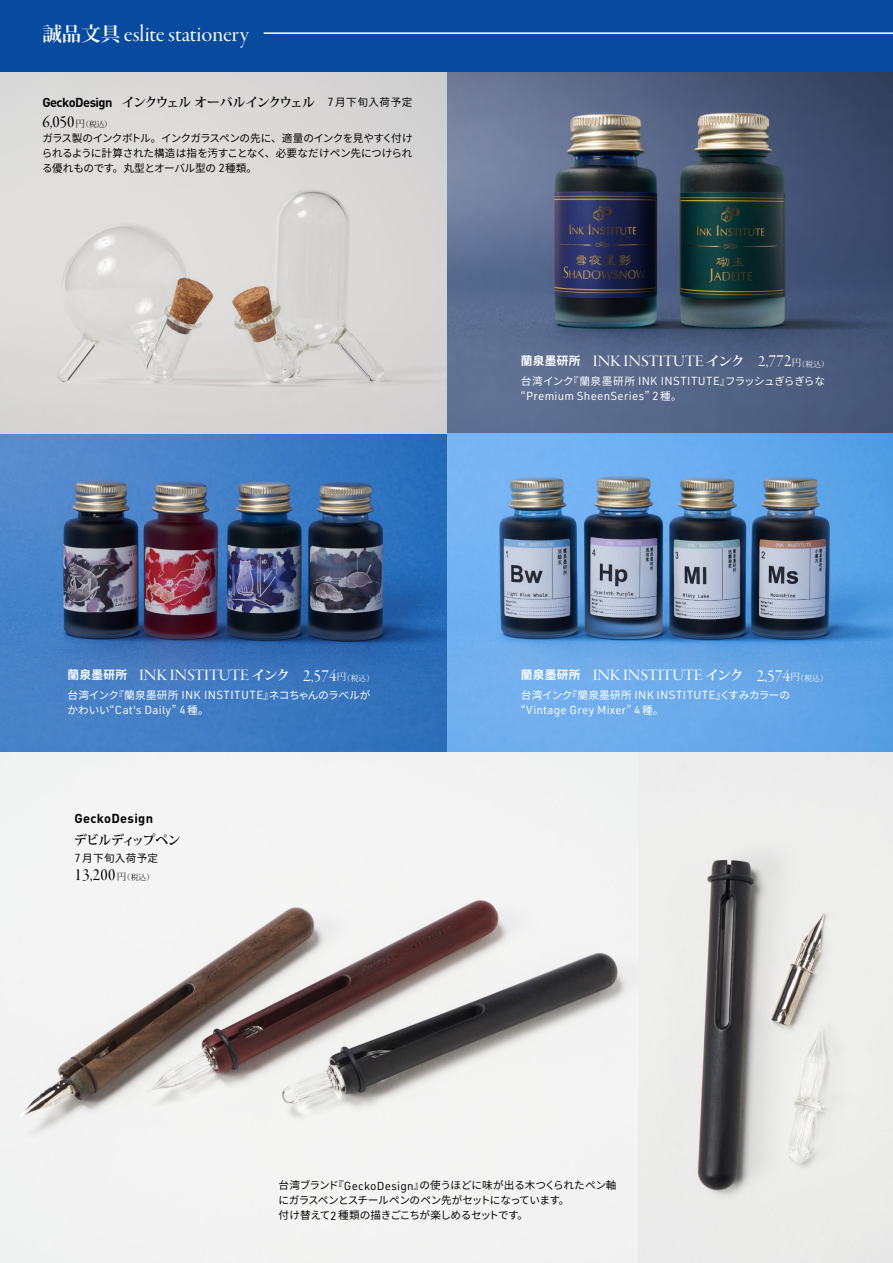
<style>
.page{position:relative;width:893px;height:1263px;background:#084a9e}
.page>*{position:absolute;margin:0;border:0;box-sizing:border-box;transform-origin:0 0}
.t1{font:24.3px "Garamond Premr Pro Disp";color:#fff}
.t2{font:18px "Garamond Premr Pro Disp";letter-spacing:.02em;color:#000}
.t3{font:16.35px "Garamond Premr Pro Disp";letter-spacing:-.01em;color:#fff;scale:1.07 1}
.t4{font:700 13.2px "Koz Min Pr 6 N";letter-spacing:-.055em;color:#000}
.t5{font:700 12.9px "DIN";letter-spacing:.025em;color:#000}
.t6{font:700 12.75px "Koz Min Pr 6 N";letter-spacing:-.1em;color:#050505}
.t7{font:11.55px "URWDIN";letter-spacing:.025em;color:#fff}
.t8{font:10.65px/14.9px "Source Han Sans JP";letter-spacing:-.025em;color:#050505}
.t9{font:10.65px "Source Han Sans JP";letter-spacing:-.015em;color:#fff}
.t10{font:10.65px "Source Han Sans JP";letter-spacing:.025em;color:#050505}
.s1{font-family:"Koz Min Pr 6 N";font-weight:700;font-size:19.5px}
.s2{font-family:"DIN";font-size:12.9px}
.s3{font-family:"URWDIN";font-weight:400;font-size:11.55px}
.s4{font-family:"Source Han Sans JP";font-weight:400;font-size:10.65px}
.s5{font-family:"Koz Min Pr 6 N";font-size:9.6px;color:#1f1e1d}
.s6{font-family:"Koz Min Pr 6 N";font-size:7.65px;color:#1f1e1d}
.s7{font-family:"URWDIN";font-size:11.55px}
.s8{font-family:"Source Han Sans JP";font-weight:700;font-size:11.7px}
.s9{font-family:"Koz Min Pr 6 N";font-weight:700;font-size:13.2px}
.s10{font-size:18px}
.s11{font-family:"Koz Min Pr 6 N";font-size:9.6px}
.s12{font-family:"Koz Min Pr 6 N";font-size:7.65px}
.s13{font-family:"Source Han Sans JP";font-size:10.65px}
</style>
<div class="page">
<img style="left:0;top:72px;width:893px;height:1191px">
<hr style="left:264px;top:32px;width:629px;height:2px;background:#fff">
<h1 class="t1" style="left:43px;top:20px;width:208px"><span class="s1">誠品文具</span> eslite stationery</h1>
<p class="t6" style="left:42px;top:95px;width:372px"><span class="s2">GeckoDesign</span> インクウェルオーバルインクウェル <span class="s3">7</span> <span class="s4">月下旬入荷予定</span></p>
<h2 class="t2" style="left:43px;top:112px;width:71px">6,050<span class="s5">円</span><span class="s6">（税込）</span></h2>
<p class="t8" style="left:42px;top:131px;width:372px;text-align:justify">ガラス製のインクボトル。インクガラスペンの先に、適量のインクを見やすく付けられるように計算された構造は指を汚すことなく、必要なだけペン先につけられる優れものです。丸型とオーバル型の <span class="s7">2</span>種類。</p>
<h3 class="t3" style="left:68px;top:666px;width:288px"><span class="s8">蘭泉墨研所　</span>INK INSTITUTE <span class="s9">インク　</span><span class="s10">2,574</span><span class="s11">円</span><span class="s12">（税込）</span></h3>
<p class="t9" style="left:68px;top:689px;width:304px">台湾インク『蘭泉墨研所 <span class="s7">INK INSTITUTE</span>』ネコちゃんのラベルが</p>
<p class="t7" style="left:67px;top:702px;width:143px"><span class="s13">かわいい“</span>Cat's Daily<span class="s13">”</span> 4<span class="s13">種。</span></p>
<p class="t5" style="left:74px;top:810px;width:80px">GeckoDesign</p>
<p class="t4" style="left:74px;top:832px;width:108px">デビルディップペン</p>
<p class="t10" style="left:74px;top:852px;width:96px"><span class="s7">7</span>月下旬入荷予定　</p>
<h2 class="t2" style="left:74px;top:864px;width:81px">13,200<span class="s5">円</span><span class="s6">（税込）</span></h2>
<h3 class="t3" style="left:521px;top:352px;width:289px"><span class="s8">蘭泉墨研所　</span>INK INSTITUTE<span class="s9">インク　</span>2<span class="s10">,772</span><span class="s11">円</span><span class="s12">（税込）</span></h3>
<p class="t9" style="left:521px;top:375px;width:306px">台湾インク『蘭泉墨研所 <span class="s7">INK INSTITUTE</span>』フラッシュぎらぎらな</p>
<p class="t7" style="left:521px;top:388px;width:162px"><span class="s13">“</span>Premium SheenSeries<span class="s13">”</span> 2<span class="s13">種。</span></p>
<h3 class="t3" style="left:521px;top:666px;width:288px"><span class="s8">蘭泉墨研所　</span>INK INSTITUTE <span class="s9">インク　</span><span class="s10">2,574</span><span class="s11">円</span><span class="s12">（税込）</span></h3>
<p class="t9" style="left:521px;top:689px;width:271px">台湾インク『蘭泉墨研所 <span class="s7">INK INSTITUTE</span>』くすみカラーの</p>
<p class="t7" style="left:521px;top:702px;width:144px"><span class="s13">“</span>Vintage Grey Mixer<span class="s13">”</span> 4<span class="s13">種。</span></p>
<p class="t8" style="left:278px;top:1178px;width:340px">台湾ブランド『<span class="s7">GeckoDesign</span>』の使うほどに味が出る木つくられたペン軸にガラスペンとスチールペンのペン先がセットになっています。<br>付け替えて<span class="s7">2</span> 種類の描きごこちが楽しめるセットです。</p>
</div>
